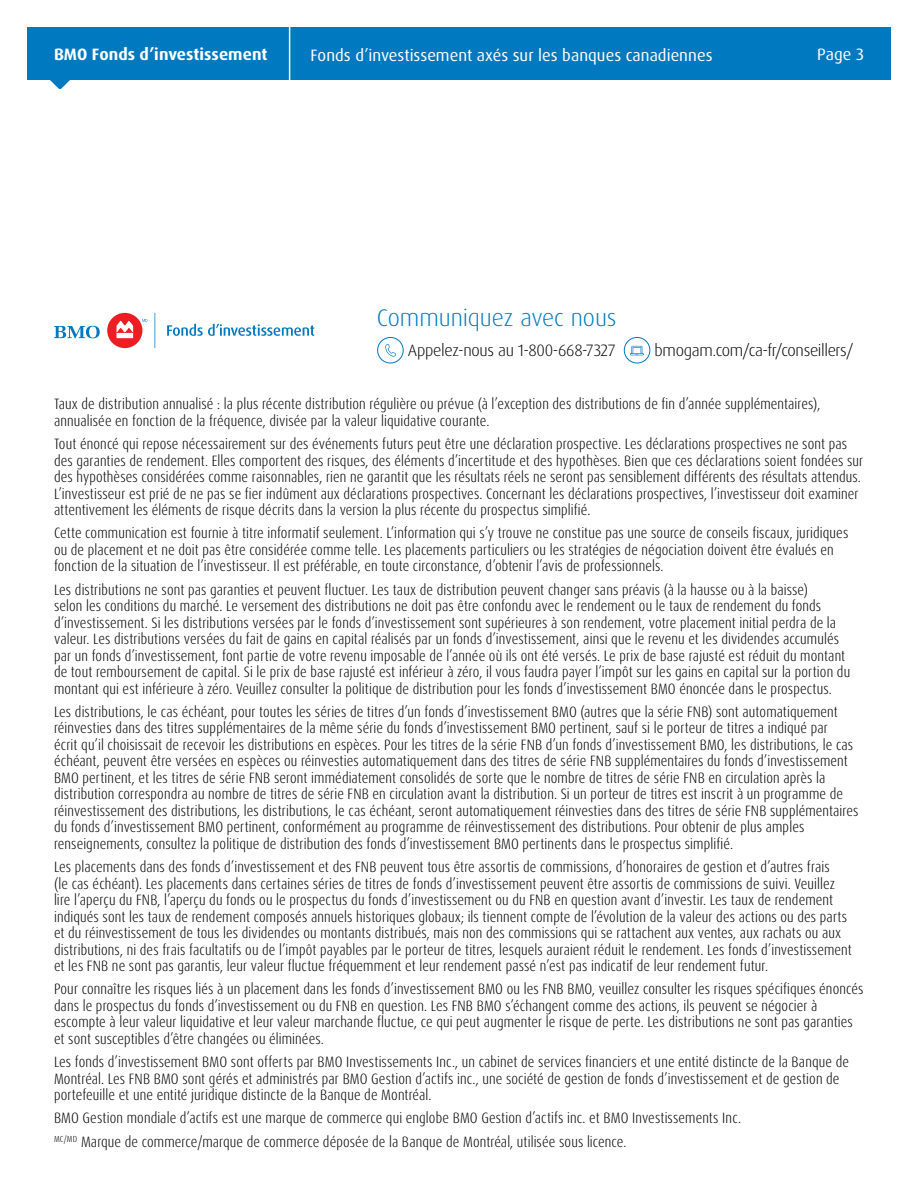
<style>
.page{position:relative;width:918px;height:1188px;background:#fff}
.page>*{position:absolute;margin:0;border:0;box-sizing:border-box;transform-origin:0 0}
.Heading{font:300 24px "Dax Pro";letter-spacing:-.005em;color:#0079c1}
.t1{font:300 16.5px "Dax Pro";letter-spacing:-.02em;color:#000}
.t2{font:16.5px "Dax Pro";color:#fff}
.t3{font:700 16.5px "Dax Pro";letter-spacing:.005em;color:#fff}
.Notes{font:300 condensed 15px/16.5px "Dax Pro";letter-spacing:.01em;color:#000}
</style>
<div class="page">
<div style="left:27px;top:27px;width:864px;height:53px;background:#0079c1"></div>
<svg style="left:50px;top:80px;width:20px;height:9px"></svg>
<hr style="left:289px;top:27px;width:1px;height:59px;background:#fff">
<div style="left:377px;top:337px;width:27px;height:26px;border:1px solid #0079c1;border-radius:50%"></div>
<svg style="left:385px;top:344px;width:11px;height:13px"></svg>
<div style="left:624px;top:337px;width:26px;height:26px;border:1px solid #0079c1;border-radius:50%"></div>
<svg style="left:630px;top:346px;width:14px;height:9px"></svg>
<div style="left:107px;top:313px;width:35px;height:35px;background:#ed1d24;border-radius:50%"></div>
<svg style="left:117px;top:321px;width:16px;height:17px"></svg>
<svg style="left:167px;top:324px;width:147px;height:12px"></svg>
<svg style="left:54px;top:326px;width:46px;height:12px"></svg>
<svg style="left:155px;top:313px;width:1px;height:35px"></svg>
<svg style="left:142px;top:319px;width:5px;height:3px"></svg>
<p class="t3" style="left:54px;top:44px;width:215px">BMO Fonds d’investissement</p>
<p class="t2" style="left:310px;top:45px;width:404px">Fonds d’investissement axés sur les banques canadiennes</p>
<p class="t2" style="left:817px;top:43px;width:48px">Page 3</p>
<h2 class="Heading" style="left:377px;top:302px;width:241px">Communiquez avec nous</h2>
<p class="t1" style="left:408px;top:340px;width:209px">Appelez-nous au 1-800-668-7327</p>
<p class="t1" style="left:655px;top:340px;width:200px">bmogam.com/ca-fr/conseillers/</p>
<p class="Notes" style="left:54px;top:396px;width:768px">Taux de distribution annualisé : la plus récente distribution régulière ou prévue (à l’exception des distributions de fin d’année supplémentaires), annualisée en fonction de la fréquence, divisée par la valeur liquidative courante.</p>
<p class="Notes" style="left:54px;top:436px;width:811px">Tout énoncé qui repose nécessairement sur des événements futurs peut être une déclaration prospective. Les déclarations prospectives ne sont pas des garanties de rendement. Elles comportent des risques, des éléments d’incertitude et des hypothèses. Bien que ces déclarations soient fondées sur des hypothèses considérées comme raisonnables, rien ne garantit que les résultats réels ne seront pas sensiblement différents des résultats attendus.<br>L’investisseur est prié de ne pas se fier indûment aux déclarations prospectives. Concernant les déclarations prospectives, l’investisseur doit examiner attentivement les éléments de risque décrits dans la version la plus récente du prospectus simplifié.</p>
<p class="Notes" style="left:54px;top:525px;width:796px">Cette communication est fournie à titre informatif seulement. L’information qui s’y trouve ne constitue pas une source de conseils fiscaux, juridiques ou de placement et ne doit pas être considérée comme telle. Les placements particuliers ou les stratégies de négociation doivent être évalués en fonction de la situation de l’investisseur. Il est préférable, en toute circonstance, d’obtenir l’avis de professionnels.</p>
<p class="Notes" style="left:54px;top:581px;width:798px">Les distributions ne sont pas garanties et peuvent fluctuer. Les taux de distribution peuvent changer sans préavis (à la hausse ou à la baisse)<br>selon les conditions du marché. Le versement des distributions ne doit pas être confondu avec le rendement ou le taux de rendement du fonds d’investissement. Si les distributions versées par le fonds d’investissement sont supérieures à son rendement, votre placement initial perdra de la valeur. Les distributions versées du fait de gains en capital réalisés par un fonds d’investissement, ainsi que le revenu et les dividendes accumulés par un fonds d’investissement, font partie de votre revenu imposable de l’année où ils ont été versés. Le prix de base rajusté est réduit du montant de tout remboursement de capital. Si le prix de base rajusté est inférieur à zéro, il vous faudra payer l’impôt sur les gains en capital sur la portion du montant qui est inférieure à zéro. Veuillez consulter la politique de distribution pour les fonds d’investissement BMO énoncée dans le prospectus.</p>
<p class="Notes" style="left:54px;top:703px;width:806px">Les distributions, le cas échéant, pour toutes les séries de titres d’un fonds d’investissement BMO (autres que la série FNB) sont automatiquement réinvesties dans des titres supplémentaires de la même série du fonds d’investissement BMO pertinent, sauf si le porteur de titres a indiqué par<br>écrit qu’il choisissait de recevoir les distributions en espèces. Pour les titres de la série FNB d’un fonds d’investissement BMO, les distributions, le cas échéant, peuvent être versées en espèces ou réinvesties automatiquement dans des titres de série FNB supplémentaires du fonds d’investissement BMO pertinent, et les titres de série FNB seront immédiatement consolidés de sorte que le nombre de titres de série FNB en circulation après la distribution correspondra au nombre de titres de série FNB en circulation avant la distribution. Si un porteur de titres est inscrit à un programme de réinvestissement des distributions, les distributions, le cas échéant, seront automatiquement réinvesties dans des titres de série FNB supplémentaires du fonds d’investissement BMO pertinent, conformément au programme de réinvestissement des distributions. Pour obtenir de plus amples renseignements, consultez la politique de distribution des fonds d’investissement BMO pertinents dans le prospectus simplifié.</p>
<p class="Notes" style="left:54px;top:859px;width:799px">Les placements dans des fonds d’investissement et des FNB peuvent tous être assortis de commissions, d’honoraires de gestion et d’autres frais<br>(le cas échéant). Les placements dans certaines séries de titres de fonds d’investissement peuvent être assortis de commissions de suivi. Veuillez lire l’aperçu du FNB, l’aperçu du fonds ou le prospectus du fonds d’investissement ou du FNB en question avant d’investir. Les taux de rendement indiqués sont les taux de rendement composés annuels historiques globaux; ils tiennent compte de l’évolution de la valeur des actions ou des parts et du réinvestissement de tous les dividendes ou montants distribués, mais non des commissions qui se rattachent aux ventes, aux rachats ou aux distributions, ni des frais facultatifs ou de l’impôt payables par le porteur de titres, lesquels auraient réduit le rendement. Les fonds d’investissement et les FNB ne sont pas garantis, leur valeur fluctue fréquemment et leur rendement passé n’est pas indicatif de leur rendement futur.</p>
<p class="Notes" style="left:54px;top:981px;width:811px">Pour connaître les risques liés à un placement dans les fonds d’investissement BMO ou les FNB BMO, veuillez consulter les risques spécifiques énoncés dans le prospectus du fonds d’investissement ou du FNB en question. Les FNB BMO s’échangent comme des actions, ils peuvent se négocier à escompte à leur valeur liquidative et leur valeur marchande fluctue, ce qui peut augmenter le risque de perte. Les distributions ne sont pas garanties et sont susceptibles d’être changées ou éliminées.</p>
<p class="Notes" style="left:54px;top:1054px;width:797px">Les fonds d’investissement BMO sont offerts par BMO Investissements Inc., un cabinet de services financiers et une entité distincte de la Banque de<br>Montréal. Les FNB BMO sont gérés et administrés par BMO Gestion d’actifs inc., une société de gestion de fonds d’investissement et de gestion de portefeuille et une entité juridique distincte de la Banque de Montréal.</p>
<p class="Notes" style="left:54px;top:1110px;width:689px">BMO Gestion mondiale d’actifs est une marque de commerce qui englobe BMO Gestion d’actifs inc. et BMO Investissements Inc.</p>
<p class="Notes" style="left:54px;top:1133px;width:574px"><sup>MC/MD</sup> Marque de commerce/marque de commerce déposée de la Banque de Montréal, utilisée sous licence.</p>
</div>
